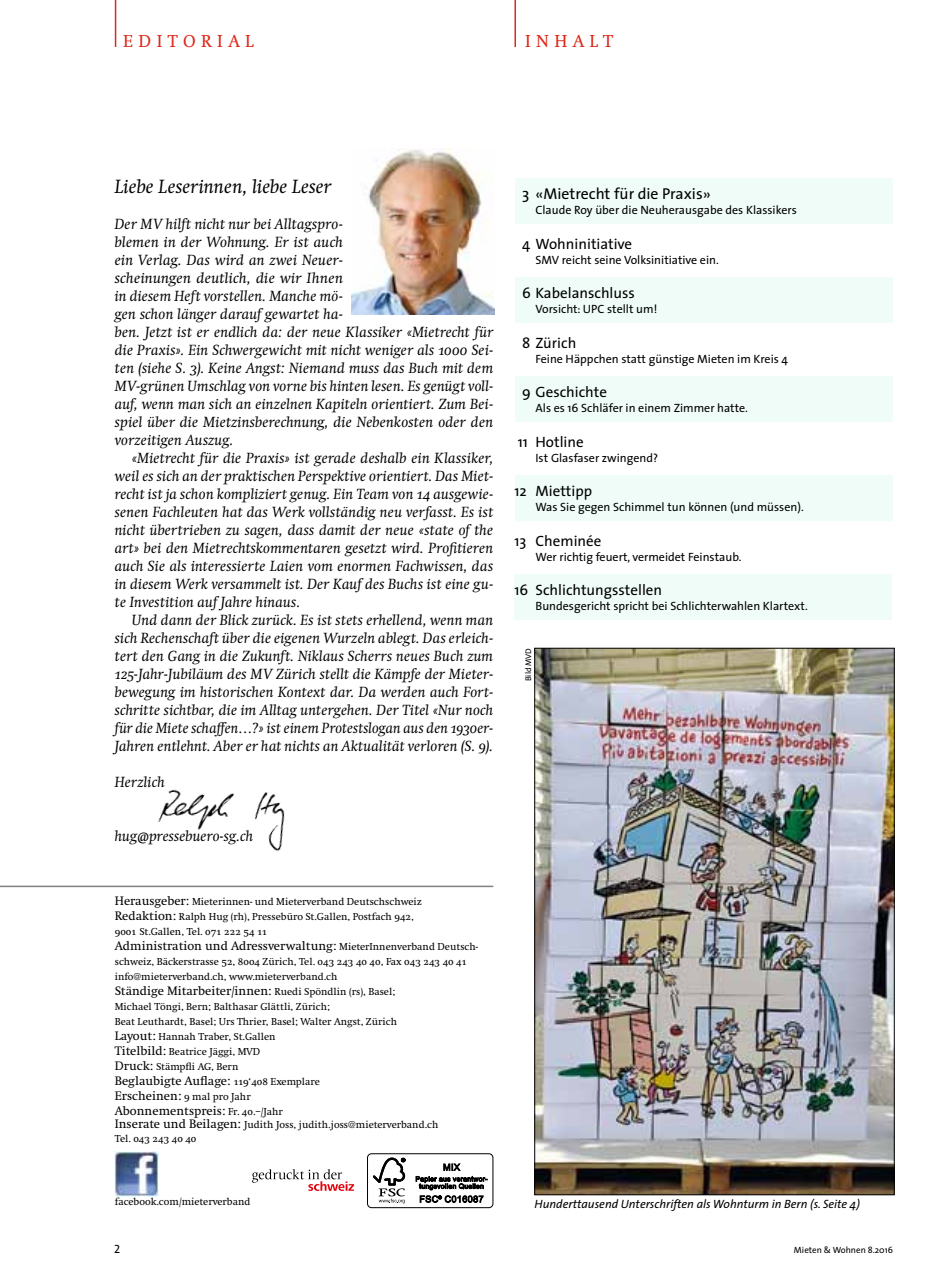
<style>
.page{position:relative;width:927px;height:1276px;background:#fff}
.page>*{position:absolute;margin:0;border:0;box-sizing:border-box;transform-origin:0 0}
.t1{font:italic 19.5px "Swift Neue LT Pro";letter-spacing:.005em;color:#000}
.t2{font:18px "Swift";letter-spacing:.3em;color:#dc291a}
.t3{font:15.75px "The Sans";color:#000}
.t4{font:italic 15px/18px "Swift Neue LT Pro";letter-spacing:.02em;color:#000;text-align:justify}
.t5{font:15px "The Sans";color:#000}
.t6{font:12.75px "Swift";color:#000}
.t7{font:12px "The Sans";color:#000}
.t8{font:italic 12px "The Sans";color:#000}
.t9{font:12px "The Sans Caps";color:#000}
.t10{font:10.5px/15px "Swift";color:#000}
.t11{font:9px "The Sans";color:#000}
.t12{font:8.25px "The Sans";color:#000}
.s1{font-size:12.75px}
.s2{font-family:"Swift SC"}
.s3{font-size:10.5px}
.s4{font-family:"Swift SC";font-size:10.5px}
</style>
<div class="page">
<hr style="left:115px;top:0;width:1px;height:47px;background:#dc291a">
<div style="left:514px;top:574px;width:378px;height:46px;background:#effcf7"></div>
<div style="left:367px;top:1153px;width:126px;height:55px;border:1px solid #000;border-radius:4px"></div>
<svg style="left:373px;top:1157px;width:32px;height:46px"></svg>
<svg style="left:416px;top:1163px;width:71px;height:39px"></svg>
<img style="left:114px;top:1151px;width:45px;height:45px">
<svg style="left:252px;top:1169px;width:102px;height:22px"></svg>
<hr style="left:0;top:885px;width:493px;height:2px;background:#818181">
<img style="left:351px;top:149px;width:143px;height:166px">
<div style="left:515px;top:178px;width:378px;height:46px;background:#effcf7"></div>
<div style="left:515px;top:277px;width:378px;height:46px;background:#effcf7"></div>
<div style="left:515px;top:376px;width:378px;height:46px;background:#effcf7"></div>
<div style="left:515px;top:475px;width:378px;height:46px;background:#effcf7"></div>
<hr style="left:514px;top:0;width:2px;height:47px;background:#dc291a">
<img style="left:158px;top:789px;width:127px;height:62px">
<img style="left:537px;top:650px;width:355px;height:543px">
<h1 class="t2" style="left:123px;top:31px;width:132px">EDITORIAL</h1>
<h1 class="t2" style="left:525px;top:31px;width:89px">INHALT</h1>
<p class="t1" style="left:115px;top:175px;width:218px">Liebe Leserinnen, liebe Leser</p>
<p class="t4" style="left:115px;top:215px;width:380px;text-align:left">Der MV hilft nicht nur bei Alltagspro-<br>blemen in der Wohnung. Er ist auch<br>ein Verlag. Das wird an zwei Neuer-<br>scheinungen deutlich, die wir Ihnen<br>in diesem Heft vorstellen. Manche mö-<br>gen schon länger darauf gewartet ha-<br>ben. Jetzt ist er endlich da: der neue Klassiker «Mietrecht für die Praxis». Ein Schwergewicht mit nicht weniger als 1000 Sei&shy;ten (siehe S. 3). Keine Angst: Niemand muss das Buch mit dem MV-grünen Umschlag von vorne bis hinten lesen. Es genügt voll&shy;auf, wenn man sich an einzelnen Kapiteln orientiert. Zum Bei&shy;spiel über die Mietzinsberechnung, die Nebenkosten oder den vorzeitigen Auszug.</p>
<p class="t4" style="left:115px;top:449px;width:380px;text-indent:17px">«Mietrecht für die Praxis» ist gerade deshalb ein Klassiker, weil es sich an der praktischen Perspektive orientiert. Das Miet&shy;recht ist ja schon kompliziert genug. Ein Team von 14 ausgewie&shy;senen Fachleuten hat das Werk vollständig neu verfasst. Es ist nicht übertrieben zu sagen, dass damit der neue «state of the art» bei den Mietrechtskommentaren gesetzt wird. Profitieren auch Sie als interessierte Laien vom enormen Fachwissen, das in diesem Werk versammelt ist. Der Kauf des Buchs ist eine gu&shy;te Investition auf Jahre hinaus.</p>
<p class="t4" style="left:115px;top:611px;width:380px;text-indent:17px">Und dann der Blick zurück. Es ist stets erhellend, wenn man sich Rechenschaft über die eigenen Wurzeln ablegt. Das erleich&shy;tert den Gang in die Zukunft. Niklaus Scherrs neues Buch zum 125-Jahr-Jubiläum des MV Zürich stellt die Kämpfe der Mieter&shy;bewegung im historischen Kontext dar. Da werden auch Fort&shy;schritte sichtbar, die im Alltag untergehen. Der Titel «Nur noch für die Miete schaffen...?» ist einem Protestslogan aus den 1930er-Jahren entlehnt. Aber er hat nichts an Aktualität verloren (S. 9).</p>
<p class="t4" style="left:115px;top:773px;width:51px">Herzlich</p>
<p class="t4" style="left:115px;top:827px;width:140px">hug@pressebuero-sg.ch</p>
<p class="t10" style="left:115px;top:894px;width:309px"><span class="s1">Herausgeber:</span> Mieterinnen- und Mieterverband Deutschschweiz</p>
<p class="t10" style="left:115px;top:909px;width:301px"><span class="s1">Redaktion:</span> Ralph Hug (rh), Pressebüro St.Gallen, Postfach <span class="s2">942</span>,<br><span class="s2">9001</span> St.Gallen, Tel. <span class="s2">071 222 54 11</span></p>
<p class="t6" style="left:115px;top:939px;width:223px">Administration und Adressverwaltung:</p>
<p class="t10" style="left:115px;top:939px;width:365px;text-indent:224px">MieterInnenverband Deutsch&shy;schweiz, Bäckerstrasse <span class="s2">52</span>, <span class="s2">8004</span> Zürich, Tel. <span class="s2">043 243 40 40</span>, Fax <span class="s2">043 243 40 41</span></p>
<p class="t10" style="left:115px;top:969px;width:224px">info@mieterverband.ch, www.mieterverband.ch</p>
<p class="t6" style="left:115px;top:984px;width:282px">Ständige Mitarbeiter/innen: <span class="s3">Ruedi Spöndlin (rs), Basel;</span></p>
<p class="t10" style="left:115px;top:999px;width:284px">Michael Töngi, Bern; Balthasar Glättli, Zürich;<br>Beat Leuthardt, Basel; Urs Thrier, Basel; Walter Angst, Zürich</p>
<p class="t10" style="left:115px;top:1029px;width:162px"><span class="s1">Layout:</span> Hannah Traber, St.Gallen</p>
<p class="t10" style="left:115px;top:1044px;width:147px"><span class="s1">Titelbild:</span> Beatrice Jäggi, MVD</p>
<p class="t10" style="left:115px;top:1059px;width:125px"><span class="s1">Druck:</span> Stämpfli AG, Bern</p>
<p class="t6" style="left:115px;top:1074px;width:207px">Beglaubigte Auflage: <span class="s4">119‘408</span> <span class="s3">Exemplare</span></p>
<p class="t6" style="left:115px;top:1089px;width:137px">Erscheinen: <span class="s4">9</span> <span class="s3">mal pro Jahr</span></p>
<p class="t6" style="left:115px;top:1104px;width:170px">Abonnementspreis: <span class="s3">Fr.</span> <span class="s4">40</span><span class="s3">.–/Jahr</span></p>
<p class="t10" style="left:115px;top:1118px;width:325px;line-height:13.5px"><span class="s1">Inserate und Beilagen:</span> Judith Joss, judith.joss@mieterverband.ch<br>Tel. <span class="s2">043 243 40 40</span></p>
<p class="t3" style="left:522px;top:181px;width:190px">3 «Mietrecht für die Praxis»</p>
<p class="t7" style="left:535px;top:200px;width:263px">Claude Roy über die Neuherausgabe des Klassikers</p>
<p class="t5" style="left:522px;top:231px;width:112px">4 Wohninitiative</p>
<p class="t7" style="left:535px;top:249px;width:185px">SMV reicht seine Volksinitiative ein.</p>
<p class="t5" style="left:522px;top:280px;width:114px">6 Kabelanschluss</p>
<p class="t7" style="left:535px;top:299px;width:123px">Vorsicht: UPC stellt um!</p>
<p class="t5" style="left:522px;top:330px;width:56px">8 Zürich</p>
<p class="t7" style="left:535px;top:348px;width:254px">Feine Häppchen statt günstige Mieten im Kreis 4</p>
<p class="t5" style="left:522px;top:379px;width:86px">9 Geschichte</p>
<p class="t7" style="left:535px;top:398px;width:214px">Als es 16 Schläfer in einem Zimmer hatte.</p>
<p class="t5" style="left:518px;top:429px;width:67px">11 Hotline</p>
<p class="t7" style="left:535px;top:447px;width:124px">Ist Glasfaser zwingend?</p>
<p class="t5" style="left:514px;top:478px;width:79px">12 Miettipp</p>
<p class="t7" style="left:535px;top:497px;width:270px">Was Sie gegen Schimmel tun können (und müssen).</p>
<p class="t5" style="left:514px;top:528px;width:88px">13 Cheminée</p>
<p class="t7" style="left:535px;top:546px;width:207px">Wer richtig feuert, vermeidet Feinstaub.</p>
<p class="t5" style="left:514px;top:577px;width:149px">16 Schlichtungsstellen</p>
<p class="t7" style="left:535px;top:596px;width:274px">Bundesgericht spricht bei Schlichterwahlen Klartext.</p>
<p class="t12" style="left:521px;top:681px;width:35px;rotate:-90deg">Bild MVD</p>
<p class="t10" style="left:115px;top:1194px;width:137px">facebook.com/mieterverband</p>
<p class="t8" style="left:534px;top:1194px;width:327px">Hunderttausend Unterschriften als Wohnturm in Bern (s. Seite 4)</p>
<p class="t9" style="left:114px;top:1239px;width:8px">2</p>
<p class="t11" style="left:794px;top:1242px;width:100px">Mieten &amp; Wohnen 8.2016</p>
</div>
